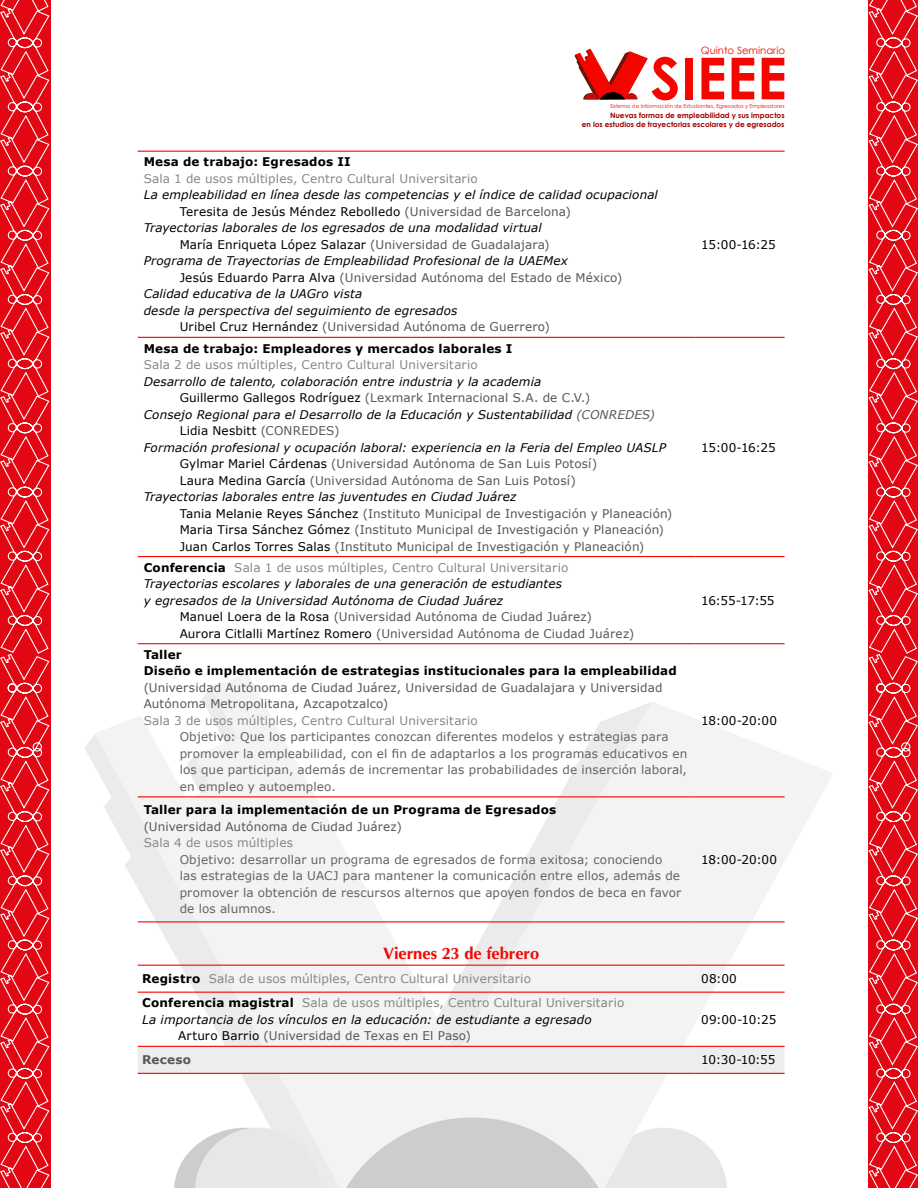
<style>
.page{position:relative;width:918px;height:1188px;background:#fff}
.page>*{position:absolute;margin:0;border:0;box-sizing:border-box;transform-origin:0 0}
.t1{font:700 16.5px "Optima";color:#f50500}
.t2{font:12px/16.5px "Verdana";letter-spacing:.01em;color:#575756}
.t3{font:italic 12px/16.5px "Verdana";letter-spacing:.01em;color:#000}
.t4{font:12px/16.5px "Verdana";letter-spacing:.015em;color:#646363}
.t5{font:12px "Verdana";letter-spacing:.01em;color:#878787}
.t6{font:12px "Verdana";letter-spacing:.01em;color:#000}
.t7{font:700 12px/16.5px "Verdana";letter-spacing:.015em;color:#000}
.t8{font:700 12px "Verdana";letter-spacing:.025em;color:#575756}
.t9{font:10.2px "Century Gothic";color:#f50500}
.t10{font:700 7.35px/8.4px "Century Gothic";color:#a10000;text-align:right}
.t11{font:5.55px "Century Gothic";color:#f50500}
.s1{color:#575756}
.s2{color:#000}
.s3{font-weight:700;font-style:normal}
.s4{font-style:normal;color:#878787}
.s5{font-weight:700;color:#000}
</style>
<div class="page">
<svg style="left:0;top:0;width:50px;height:1188px;background:#e62531"></svg>
<svg style="left:868px;top:0;width:50px;height:1188px;background:#e62531"></svg>
<svg style="left:95px;top:674px;width:738px;height:514px;fill:#f3f3f3"></svg>
<svg style="left:343px;top:1117px;width:384px;height:71px"></svg>
<hr style="left:138px;top:337px;width:557px;height:1px;background:#f50500">
<hr style="left:695px;top:337px;width:90px;height:1px;background:#f50500">
<hr style="left:138px;top:556px;width:557px;height:1px;background:#f50500">
<hr style="left:695px;top:556px;width:90px;height:1px;background:#f50500">
<hr style="left:138px;top:643px;width:557px;height:1px;background:#f50500">
<hr style="left:695px;top:643px;width:90px;height:1px;background:#f50500">
<hr style="left:138px;top:796px;width:557px;height:1px;background:#f50500">
<hr style="left:695px;top:796px;width:90px;height:1px;background:#f50500">
<hr style="left:138px;top:921px;width:557px;height:1px;background:#f50500">
<hr style="left:695px;top:921px;width:90px;height:1px;background:#f50500">
<hr style="left:138px;top:151px;width:557px;height:1px;background:#f50500">
<hr style="left:695px;top:151px;width:90px;height:1px;background:#f50500">
<svg style="left:383px;top:945px;width:156px;height:15px"></svg>
<div style="left:138px;top:1047px;width:647px;height:26px;background:#ededed"></div>
<hr style="left:138px;top:965px;width:557px;height:1px;background:#f50500">
<hr style="left:695px;top:965px;width:90px;height:1px;background:#f50500">
<hr style="left:138px;top:992px;width:557px;height:1px;background:#f50500">
<hr style="left:695px;top:992px;width:90px;height:1px;background:#f50500">
<hr style="left:138px;top:1046px;width:557px;height:1px;background:#f50500">
<hr style="left:695px;top:1046px;width:90px;height:1px;background:#f50500">
<hr style="left:138px;top:1073px;width:557px;height:1px;background:#f50500">
<hr style="left:695px;top:1073px;width:90px;height:1px;background:#f50500">
<div style="left:685px;top:58px;width:8px;height:41px;background:#f50500"></div>
<svg style="left:701px;top:58px;width:23px;height:41px"></svg>
<svg style="left:732px;top:58px;width:22px;height:41px"></svg>
<svg style="left:762px;top:58px;width:22px;height:41px"></svg>
<svg style="left:575px;top:49px;width:103px;height:51px"></svg>
<p class="t9" style="left:701px;top:44px;width:86px">Quinto Seminario</p>
<p class="t11" style="left:610px;top:103px;width:176px">Sistema de Información de Estudiantes, Egresados y Empleadores</p>
<p class="t10" style="left:582px;top:111px;width:204px">Nuevas formas de empleabilidad y sus impactos<br>en los estudios de trayectorias escolares y de egresados</p>
<p class="t7" style="left:144px;top:153px;width:209px">Mesa de trabajo: Egresados II</p>
<p class="t5" style="left:144px;top:170px;width:336px">Sala 1 de usos múltiples, Centro Cultural Universitario</p>
<p class="t3" style="left:144px;top:187px;width:516px">La empleabilidad en línea desde las competencias y el índice de calidad ocupacional</p>
<p class="t6" style="left:180px;top:203px;width:393px">Teresita de Jesús Méndez Rebolledo <span class="s1">(Universidad de Barcelona)</span></p>
<p class="t3" style="left:144px;top:220px;width:400px">Trayectorias laborales de los egresados de una modalidad virtual</p>
<p class="t6" style="left:180px;top:236px;width:371px">María Enriqueta López Salazar <span class="s1">(Universidad de Guadalajara)</span></p>
<p class="t3" style="left:144px;top:253px;width:426px">Programa de Trayectorias de Empleabilidad Profesional de la UAEMex</p>
<p class="t2" style="left:180px;top:269px;width:444px"><span class="s2">Jesús Eduardo Parra Alva</span> (Universidad Autónoma del Estado de México)</p>
<p class="t3" style="left:144px;top:286px;width:220px">Calidad educativa de la UAGro vista</p>
<p class="t3" style="left:144px;top:302px;width:315px">desde la perspectiva del seguimiento de egresados</p>
<p class="t2" style="left:180px;top:319px;width:372px"><span class="s2">Uribel Cruz Hernández</span> (Universidad Autónoma de Guerrero)</p>
<p class="t7" style="left:144px;top:340px;width:370px">Mesa de trabajo: Empleadores y mercados laborales I</p>
<p class="t5" style="left:144px;top:356px;width:336px">Sala 2 de usos múltiples, Centro Cultural Universitario</p>
<p class="t3" style="left:144px;top:373px;width:399px">Desarrollo de talento, colaboración entre industria y la academia</p>
<p class="t2" style="left:180px;top:389px;width:412px"><span class="s2">Guillermo Gallegos Rodríguez</span> (Lexmark Internacional S.A. de C.V.)</p>
<p class="t3" style="left:144px;top:406px;width:513px">Consejo Regional para el Desarrollo de la Educación y Sustentabilidad <span class="s1">(CONREDES)</span></p>
<p class="t6" style="left:180px;top:422px;width:161px">Lidia Nesbitt <span class="s1">(CONREDES)</span></p>
<p class="t3" style="left:144px;top:439px;width:524px">Formación profesional y ocupación laboral: experiencia en la Feria del Empleo UASLP</p>
<p class="t2" style="left:180px;top:455px;width:419px"><span class="s2">Gylmar Mariel Cárdenas</span> (Universidad Autónoma de San Luis Potosí)</p>
<p class="t2" style="left:180px;top:472px;width:398px"><span class="s2">Laura Medina García</span> (Universidad Autónoma de San Luis Potosí)</p>
<p class="t3" style="left:144px;top:488px;width:374px">Trayectorias laborales entre las juventudes en Ciudad Juárez</p>
<p class="t2" style="left:180px;top:505px;width:494px"><span class="s2">Tania Melanie Reyes Sánchez</span> (Instituto Municipal de Investigación y Planeación)</p>
<p class="t2" style="left:180px;top:521px;width:486px"><span class="s2">Maria Tirsa Sánchez Gómez</span> (Instituto Municipal de Investigación y Planeación)</p>
<p class="t2" style="left:180px;top:538px;width:466px"><span class="s2">Juan Carlos Torres Salas</span> (Instituto Municipal de Investigación y Planeación)</p>
<p class="t3" style="left:144px;top:559px;width:426px"><span class="s3">Conferencia</span> <span class="s4">Sala 1 de usos múltiples, Centro Cultural Universitario<br></span>Trayectorias escolares y laborales de una generación de estudiantes y egresados de la Universidad Autónoma de Ciudad Juárez</p>
<p class="t2" style="left:180px;top:608px;width:456px"><span class="s2">Manuel Loera de la Rosa</span> (Universidad Autónoma de Ciudad Juárez)<br><span class="s2">Aurora Citlalli Martínez Romero</span> (Universidad Autónoma de Ciudad Juárez)</p>
<p class="t7" style="left:144px;top:646px;width:535px">Taller<br>Diseño e implementación de estrategias institucionales para la empleabilidad</p>
<p class="t2" style="left:144px;top:679px;width:520px">(Universidad Autónoma de Ciudad Juárez, Universidad de Guadalajara y Universidad<br>Autónoma Metropolitana, Azcapotzalco)</p>
<p class="t5" style="left:144px;top:712px;width:336px">Sala 3 de usos múltiples, Centro Cultural Universitario</p>
<p class="t4" style="left:180px;top:729px;width:509px">Objetivo: Que los participantes conozcan diferentes modelos y estrategias para promover la empleabilidad, con el fin de adaptarlos a los programas educativos en los que participan, además de incrementar las probabilidades de inserción laboral, en empleo y autoempleo.</p>
<p class="t6" style="left:701px;top:236px;width:76px">15:00-16:25</p>
<p class="t6" style="left:701px;top:439px;width:76px">15:00-16:25</p>
<p class="t6" style="left:701px;top:592px;width:75px">16:55-17:55</p>
<p class="t6" style="left:701px;top:712px;width:77px">18:00-20:00</p>
<p class="t7" style="left:144px;top:802px;width:414px">Taller para la implementación de un Programa de Egresados</p>
<p class="t2" style="left:144px;top:818px;width:260px">(Universidad Autónoma de Ciudad Juárez)</p>
<p class="t5" style="left:144px;top:835px;width:151px">Sala 4 de usos múltiples</p>
<p class="t4" style="left:180px;top:851px;width:503px">Objetivo: desarrollar un programa de egresados de forma exitosa; conociendo las estrategias de la UACJ para mantener la comunicación entre ellos, además de promover la obtención de rescursos alternos que apoyen fondos de beca en favor de los alumnos.</p>
<p class="t6" style="left:701px;top:851px;width:77px">18:00-20:00</p>
<h1 class="t1" style="left:383px;top:943px;width:158px">Viernes 23 de febrero</h1>
<p class="t5" style="left:142px;top:971px;width:390px"><span class="s5">Registro</span> Sala de usos múltiples, Centro Cultural Universitario</p>
<p class="t6" style="left:701px;top:971px;width:37px">08:00</p>
<p class="t5" style="left:142px;top:995px;width:484px"><span class="s5">Conferencia magistral</span> Sala de usos múltiples, Centro Cultural Universitario</p>
<p class="t3" style="left:142px;top:1011px;width:451px">La importancia de los vínculos en la educación: de estudiante a egresado</p>
<p class="t2" style="left:178px;top:1028px;width:294px"><span class="s2">Arturo Barrio</span> (Universidad de Texas en El Paso)</p>
<p class="t6" style="left:701px;top:1011px;width:77px">09:00-10:25</p>
<p class="t8" style="left:142px;top:1052px;width:50px">Receso</p>
<p class="t6" style="left:701px;top:1052px;width:76px">10:30-10:55</p>
</div>
